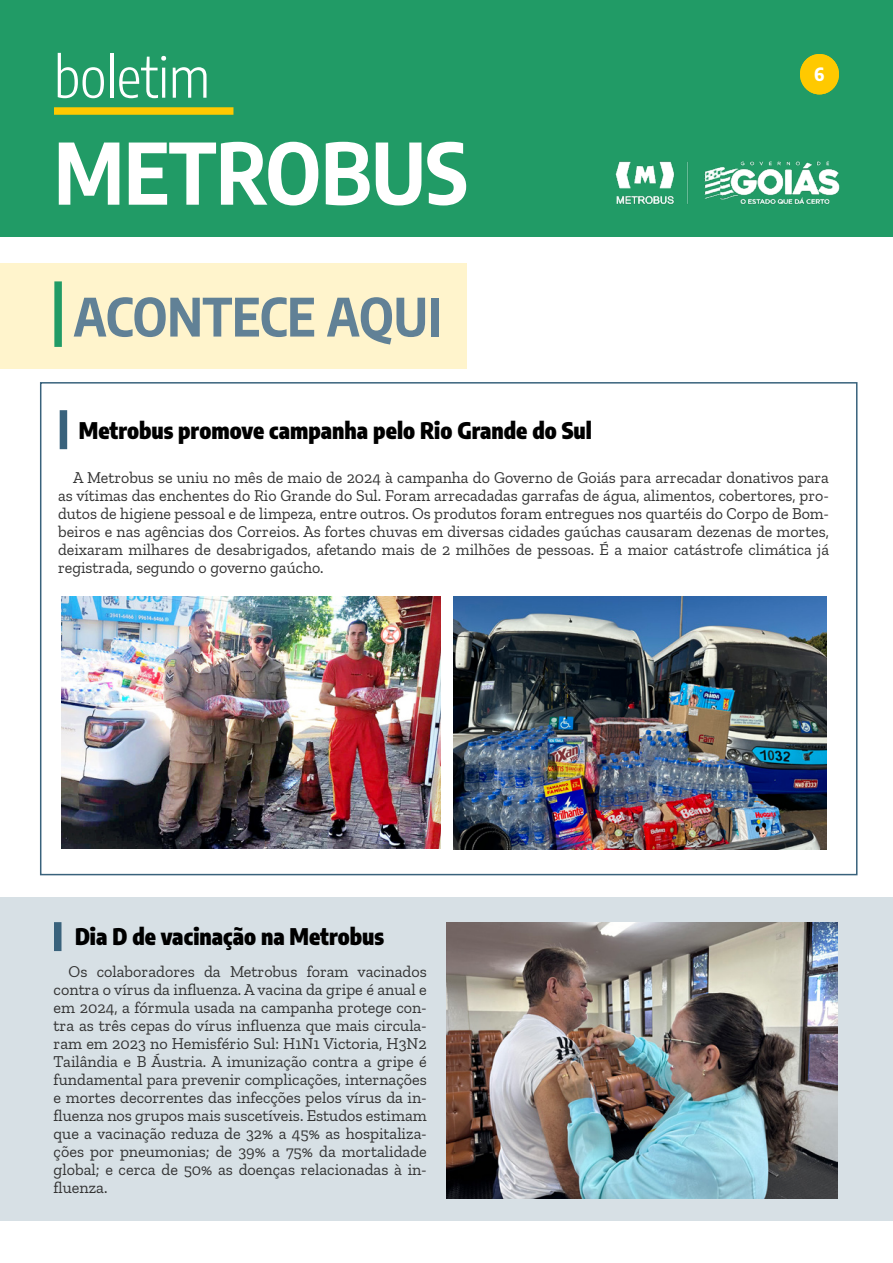
<style>
.page{position:relative;width:893px;height:1263px;background:#fff}
.page>*{position:absolute;margin:0;border:0;box-sizing:border-box;transform-origin:0 0}
.t1{font:700 84px "Encode Sans Condensed";color:#fff}
.t2{font:300 55.5px "Encode Sans Condensed";color:#fff}
.t3{font:700 52.5px "Encode Sans Condensed";color:#618196}
.t4{font:900 22.5px "Encode Sans Condensed";color:#000}
.t5{font:800 18px "Encode Sans Condensed";color:#fff}
.t6{font:16.5px/18px "Zilla Slab";color:#333;text-align:justify}
</style>
<div class="page">
<div style="left:0;top:0;width:893px;height:236px;background:#219b66"></div>
<div style="left:54px;top:107px;width:179px;height:8px;background:#ffc900"></div>
<img style="left:615px;top:161px;width:225px;height:44px">
<div style="left:800px;top:54px;width:39px;height:40px;background:#ffc900;border-radius:50%"></div>
<div style="left:0;top:263px;width:466px;height:105px;background:#fff4cc"></div>
<div style="left:0;top:897px;width:893px;height:324px;background:#d7e0e5"></div>
<div style="left:54px;top:281px;width:8px;height:66px;background:#219b66"></div>
<div style="left:60px;top:410px;width:7px;height:39px;background:#39627c"></div>
<div style="left:54px;top:922px;width:8px;height:29px;background:#39627c"></div>
<img style="left:62px;top:596px;width:378px;height:252px">
<img style="left:453px;top:596px;width:373px;height:253px">
<img style="left:446px;top:922px;width:392px;height:276px">
<p class="t2" style="left:54px;top:39px;width:157px">boletim</p>
<p class="t1" style="left:54px;top:110px;width:415px">METROBUS</p>
<p class="t3" style="left:74px;top:277px;width:369px">ACONTECE AQUI</p>
<p class="t4" style="left:79px;top:413px;width:515px">Metrobus promove campanha pelo Rio Grande do Sul</p>
<p class="t5" style="left:814px;top:60px;width:12px">6</p>
<p class="t5" style="left:814px;top:60px;width:10px">5</p>
<p class="t6" style="left:58px;top:469px;width:772px;text-indent:15px">A Metrobus se uniu no mês de maio de 2024 à campanha do Governo de Goiás para arrecadar donativos para as vítimas das enchentes do Rio Grande do Sul. Foram arrecadadas garrafas de água, alimentos, cobertores, pro&shy;dutos de higiene pessoal e de limpeza, entre outros. Os produtos foram entregues nos quartéis do Corpo de Bom&shy;beiros e nas agências dos Correios. As fortes chuvas em diversas cidades gaúchas causaram dezenas de mortes, deixaram milhares de desabrigados, afetando mais de 2 milhões de pessoas. É a maior catástrofe climática já registrada, segundo o governo gaúcho.</p>
<p class="t4" style="left:75px;top:919px;width:310px">Dia D de vacinação na Metrobus</p>
<p class="t6" style="left:54px;top:963px;width:375px;text-indent:15px">Os colaboradores da Metrobus foram vacinados contra o vírus da influenza. A vacina da gripe é anual e em 2024, a fórmula usada na campanha protege con&shy;tra as três cepas do vírus influenza que mais circula&shy;ram em 2023 no Hemisfério Sul: H1N1 Victoria, H3N2<br>Tailândia e B Áustria. A imunização contra a gripe é fundamental para prevenir complicações, internações e mortes decorrentes das infecções pelos vírus da in&shy;fluenza nos grupos mais suscetíveis. Estudos estimam que a vacinação reduza de 32% a 45% as hospitaliza&shy;ções por pneumonias; de 39% a 75% da mortalidade global; e cerca de 50% as doenças relacionadas à in&shy;fluenza.</p>
</div>
